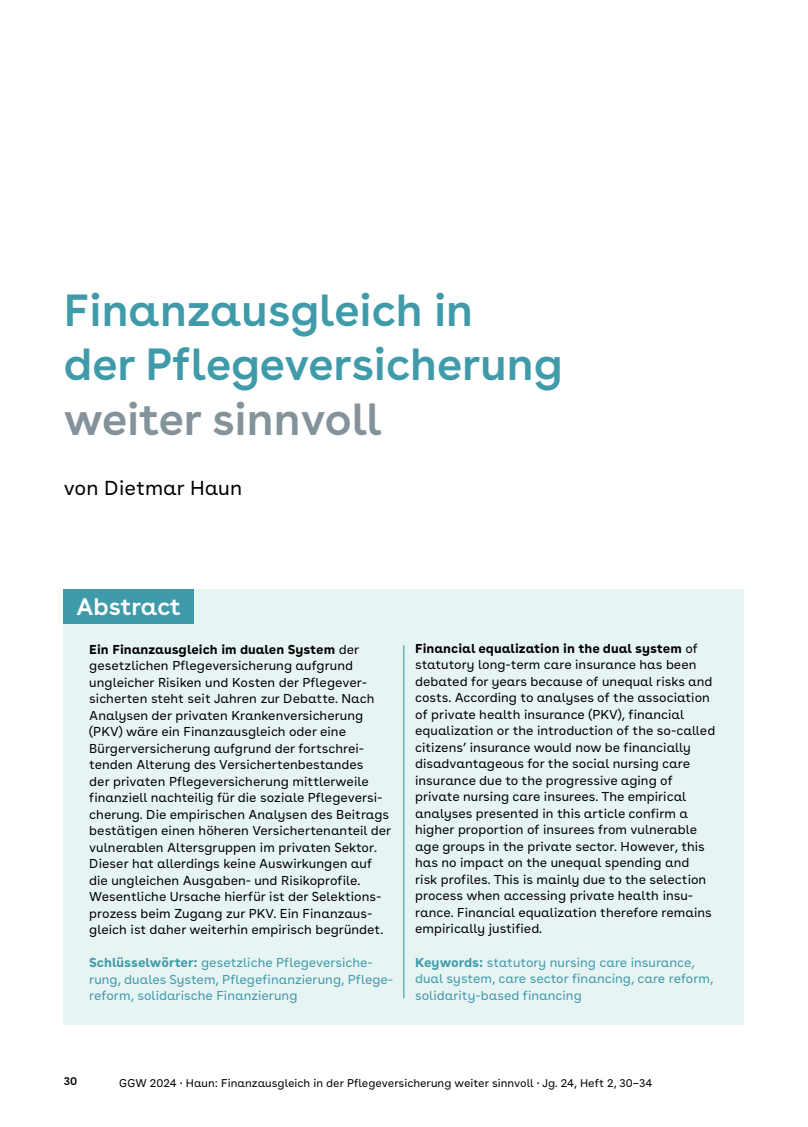
<style>
.page{position:relative;width:808px;height:1127px;background:#fff}
.page>*{position:absolute;margin:0;border:0;box-sizing:border-box;transform-origin:0 0}
.H1_-_Headline{font:600 45px/54.6px "AOK Buenos Aires";color:#3f9ba9}
.H2_-__Headline_Störer{font:600 24px "AOK Buenos Aires";color:#fff}
.P_-_Innen__Copy_9pt_135{font:20.25px "AOK Buenos Aires Text";color:#000}
.P_-_Innen__Copy_9pt_135-2{font:12.9px/16.5px "AOK Buenos Aires Text";color:#000}
.P_-_Innen__Copy_9pt_135-3{font:12.9px/16.5px "AOK Buenos Aires Text";color:#3f9ba9}
.P_-_G_G_Copy_-_Flatter_-_Ohne_Einzug_-_B{font:12.9px/16.5px "AOK Buenos Aires Text";color:#3f9ba9}
.t1{font:11.25px "AOK Buenos Aires Text";color:#000}
.t2{font:600 11.25px "AOK Buenos Aires Text";color:#000}
.s1{color:#83929b}
.s2{font-weight:700}
</style>
<div class="page">
<div style="left:64px;top:589px;width:680px;height:436px;background:#e7f4f4"></div>
<hr style="left:403px;top:645px;width:1px;height:353px;background:#3f9ba9">
<div style="left:64px;top:589px;width:130px;height:35px;background:#3f9ba9"></div>
<h1 class="H1_-_Headline" style="left:64px;top:278px;width:500px">Finanzausgleich in<br>der Pflegeversicherung <span class="s1">weiter sinnvoll</span></h1>
<p class="P_-_Innen__Copy_9pt_135" style="left:64px;top:471px;width:180px">von Dietmar Haun</p>
<h2 class="H2_-__Headline_Störer" style="left:77px;top:586px;width:106px">Abstract</h2>
<p class="P_-_Innen__Copy_9pt_135-2" style="left:89px;top:640px;width:303px"><span class="s2">Ein Finanzausgleich im dualen System</span> der gesetzlichen Pflegeversicherung aufgrund ungleicher Risiken und Kosten der Pflegever&shy;sicherten steht seit Jahren zur Debatte. Nach Analysen der privaten Krankenversicherung (PKV) wäre ein Finanzausgleich oder eine Bürgerversicherung aufgrund der fortschrei&shy;tenden Alterung des Versichertenbestandes<br>der privaten Pflegeversicherung mittlerweile finanziell nachteilig für die soziale Pflegeversi&shy;cherung. Die empirischen Analysen des Beitrags bestätigen einen höheren Versichertenanteil der vulnerablen Altersgruppen im privaten Sektor.<br>Dieser hat allerdings keine Auswirkungen auf die ungleichen Ausgaben- und Risikoprofile.<br>Wesentliche Ursache hierfür ist der Selektions&shy;prozess beim Zugang zur PKV. Ein Finanzaus&shy;gleich ist daher weiterhin empirisch begründet.</p>
<p class="P_-_Innen__Copy_9pt_135-3" style="left:89px;top:953px;width:306px"><span class="s2">Schlüsselwörter:</span> gesetzliche Pflegeversiche&shy;rung, duales System, Pflegefinanzierung, Pflege&shy;reform, solidarische Finanzierung</p>
<p class="P_-_Innen__Copy_9pt_135-2" style="left:415px;top:639px;width:302px"><span class="s2">Financial equalization in the dual system</span> of statutory long-term care insurance has been debated for years because of unequal risks and costs. According to analyses of the association of private health insurance (PKV), financial equalization or the introduction of the so-called citizens’ insurance would now be financially disadvantageous for the social nursing care insurance due to the progressive aging of private nursing care insurees. The empirical analyses presented in this article confirm a higher proportion of insurees from vulnerable age groups in the private sector. However, this has no impact on the unequal spending and<br>risk profiles. This is mainly due to the selection process when accessing private health insu&shy;rance. Financial equalization therefore remains empirically justified.</p>
<p class="P_-_G_G_Copy_-_Flatter_-_Ohne_Einzug_-_B" style="left:415px;top:952px;width:300px"><span class="s2">Keywords:</span> statutory nursing care insurance, dual system, care sector financing, care reform, solidarity-based financing</p>
<p class="t2" style="left:64px;top:1072px;width:15px">30</p>
<p class="t1" style="left:119px;top:1073px;width:535px">GGW 2024 · Haun: Finanzausgleich in der Pflegeversicherung weiter sinnvoll · Jg. 24, Heft 2, 30–34</p>
</div>
